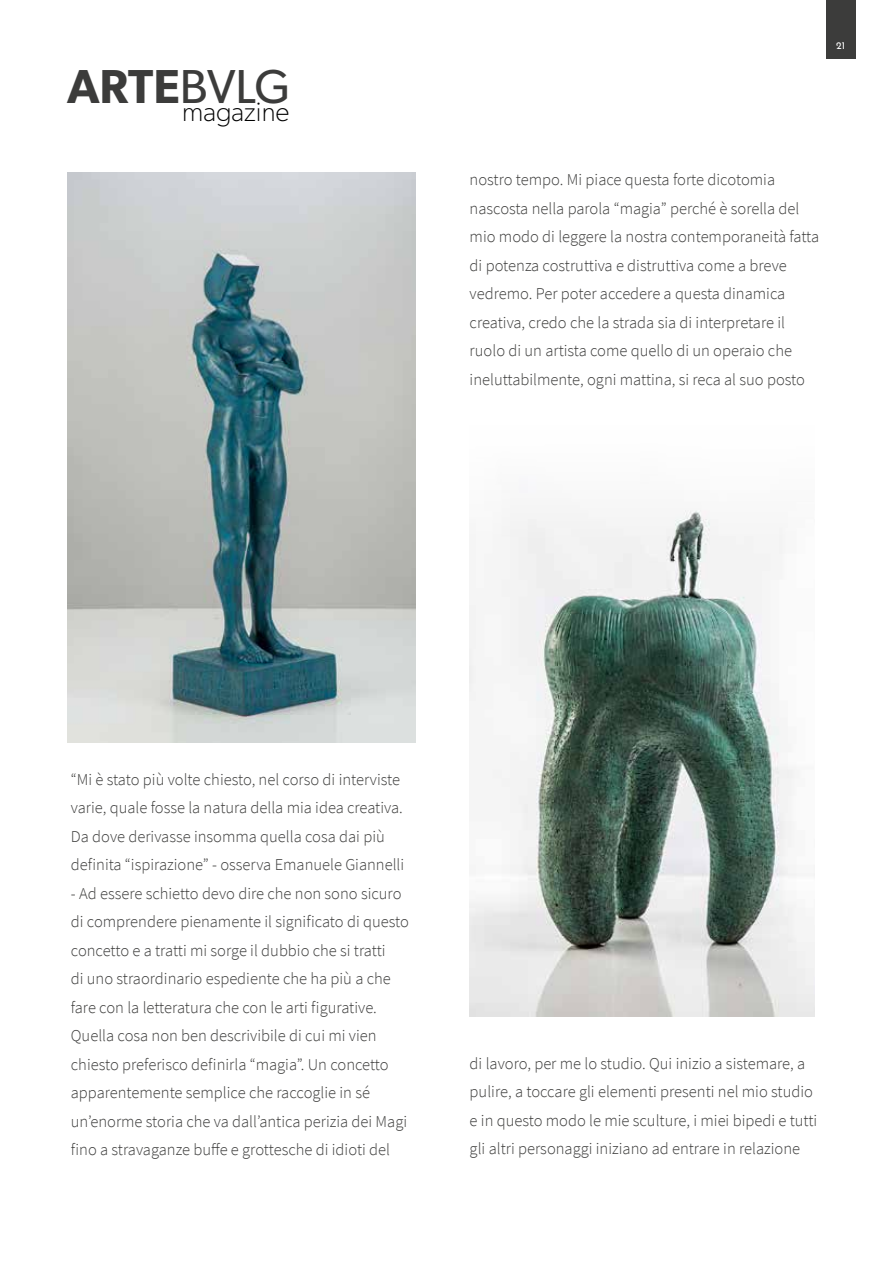
<style>
.page{position:relative;width:893px;height:1263px;background:#fff}
.page>*{position:absolute;margin:0;border:0;box-sizing:border-box;transform-origin:0 0}
.t1{font:600 47.7px "Gibson";color:#3c3c3b}
.t2{font:100 27.6px "Gibson";color:#000}
.t3{font:300 16.5px/28.5px "Source Sans Pro";color:#3c3c3b}
.t4{font:10.2px "Josefin Sans";color:#fff}
.s1{font-weight:400}
</style>
<div class="page">
<div style="left:826px;top:0;width:29px;height:59px;background:#3c3c3b"></div>
<img style="left:67px;top:173px;width:349px;height:570px">
<img style="left:470px;top:510px;width:344px;height:506px">
<h1 class="t1" style="left:67px;top:58px;width:225px">ARTE<span class="s1">BVLG</span></h1>
<h2 class="t2" style="left:182px;top:95px;width:109px">magazine</h2>
<p class="t4" style="left:836px;top:37px;width:10px">21</p>
<p class="t3" style="left:470px;top:166px;width:351px">nostro tempo. Mi piace questa forte dicotomia nascosta nella parola “magia” perché è sorella del mio modo di leggere la nostra contemporaneità fatta di potenza costruttiva e distruttiva come a breve vedremo. Per poter accedere a questa dinamica creativa, credo che la strada sia di interpretare il ruolo di un artista come quello di un operaio che ineluttabilmente, ogni mattina, si reca al suo posto</p>
<p class="t3" style="left:71px;top:765px;width:335px">“Mi è stato più volte chiesto, nel corso di interviste varie, quale fosse la natura della mia idea creativa.<br>Da dove derivasse insomma quella cosa dai più definita “ispirazione” - osserva Emanuele Giannelli</p>
<p class="t3" style="left:71px;top:879px;width:340px">- Ad essere schietto devo dire che non sono sicuro di comprendere pienamente il significato di questo concetto e a tratti mi sorge il dubbio che si tratti<br>di uno straordinario espediente che ha più a che fare con la letteratura che con le arti figurative.<br>Quella cosa non ben descrivibile di cui mi vien chiesto preferisco definirla “magia”. Un concetto apparentemente semplice che raccoglie in sé un’enorme storia che va dall’antica perizia dei Magi fino a stravaganze buffe e grottesche di idioti del</p>
<p class="t3" style="left:470px;top:1049px;width:349px">di lavoro, per me lo studio. Qui inizio a sistemare, a pulire, a toccare gli elementi presenti nel mio studio e in questo modo le mie sculture, i miei bipedi e tutti gli altri personaggi iniziano ad entrare in relazione</p>
</div>
